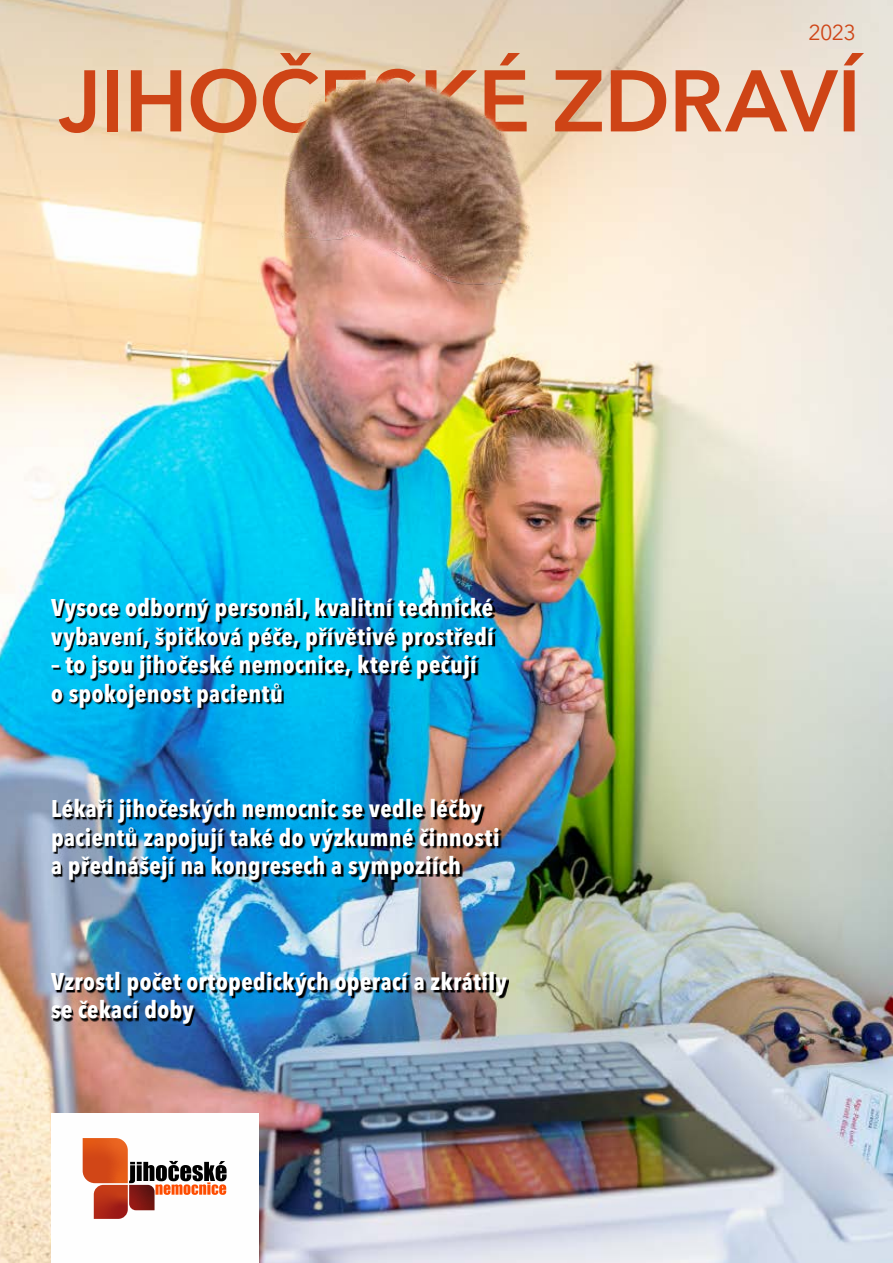
<style>
.page{position:relative;width:893px;height:1263px;background:#fff}
.page>*{position:absolute;margin:0;border:0;box-sizing:border-box;transform-origin:0 0}
.t1{font:600 86.4px "Avenir Next LT Pro";letter-spacing:-.01em;color:#cf4517}
.t2{font:700 condensed 24px/28.5px "Avenir Next LT Pro";letter-spacing:.015em;color:#fff}
.t3{font:21.45px "Avenir Next LT Pro";color:#cf4517}
</style>
<div class="page">
<img style="left:0;top:0;width:893px;height:1263px">
<div style="left:51px;top:1113px;width:207px;height:150px;background:#fff"></div>
<svg style="left:83px;top:1138px;width:144px;height:81px"></svg>
<img style="left:53px;top:600px;width:456px;height:426px">
<p class="t3" style="left:808px;top:19px;width:49px">2023</p>
<h1 class="t1" style="left:58px;top:49px;width:804px">JIHOČESKÉ ZDRAVÍ</h1>
<p class="t2" style="left:51px;top:593px;width:444px">Vysoce odborný personál, kvalitní technické vybavení, špičková péče, přívětivé prostředí</p>
<p class="t2" style="left:51px;top:650px;width:427px">– to jsou jihočeské nemocnice, které pečují o spokojenost pacientů</p>
<p class="t2" style="left:51px;top:794px;width:450px">Lékaři jihočeských nemocnic se vedle léčby pacientů zapojují také do výzkumné činnosti a přednášejí na kongresech a sympoziích</p>
<p class="t2" style="left:51px;top:967px;width:457px">Vzrostl počet ortopedických operací a zkrátily se čekací doby</p>
</div>
